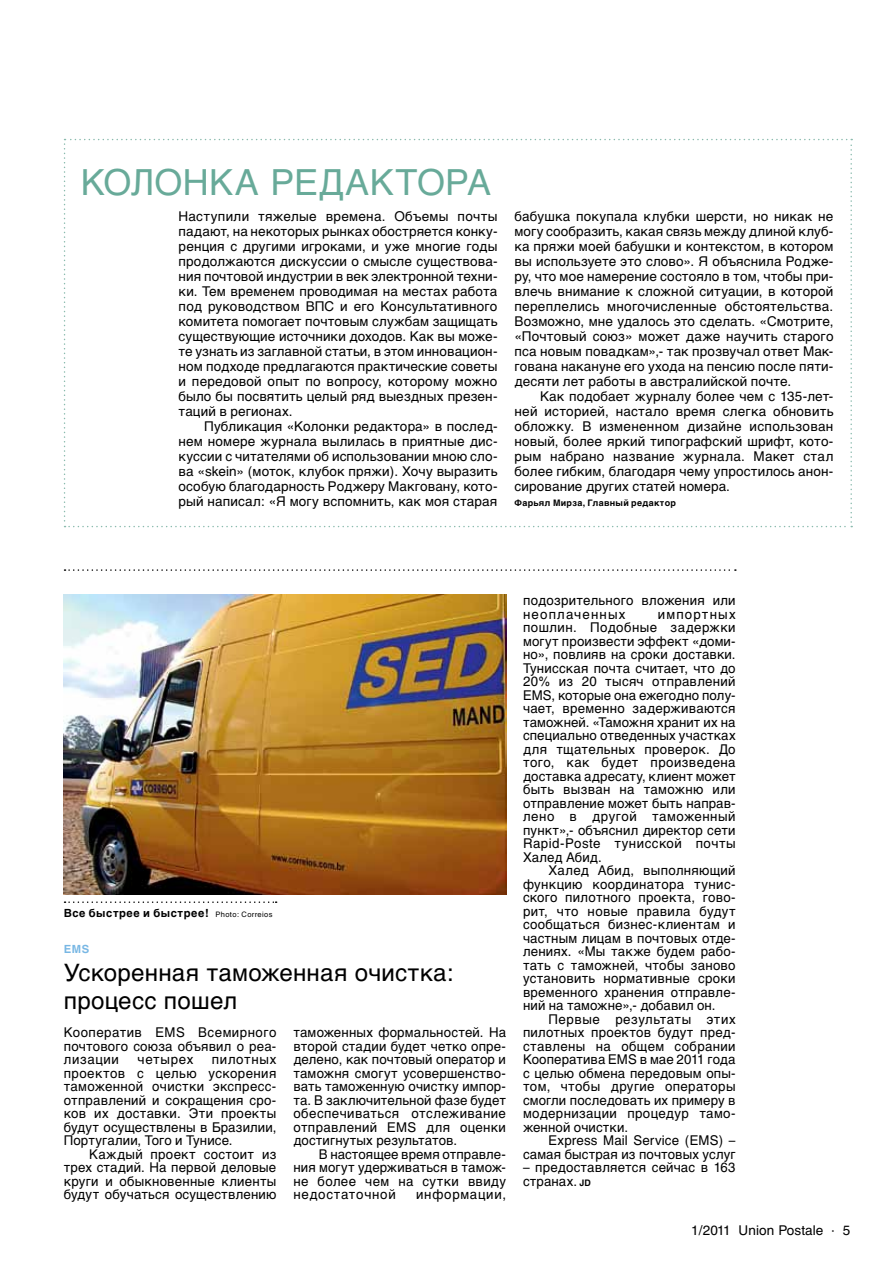
<style>
.page{position:relative;width:893px;height:1263px;background:#fff}
.page>*{position:absolute;margin:0;border:0;box-sizing:border-box;transform-origin:0 0}
.t1{font:36px "Helvetica Cyr Upright";letter-spacing:.005em;color:#68aa99}
.t2{font:24px/28.2px "Helvetica Cyr Upright";letter-spacing:.01em;color:#000}
.t3{font:13.5px/13.5px "Helvetica Cyr Upright";letter-spacing:.015em;color:#000;text-align:justify}
.t4{font:13.5px "Helvetica Cyr Upright";letter-spacing:.06em;color:#000}
.t5{font:13.5px "Helvetica Cyr Upright";letter-spacing:.05em;color:#000}
.t6{font:700 11.25px "Helvetica Cyr";letter-spacing:.05em;color:#000}
.t7{font:700 11.25px "Helvetica Cyr";color:#78b7e4}
.t8{font:700 9px "Helvetica Cyr";letter-spacing:.035em;color:#000}
.s1{font-family:"Helvetica Cyr Upright";font-weight:400;font-size:7.5px}
.s2{font-family:"Helvetica Cyr";font-weight:700;font-size:9px}
</style>
<div class="page">
<svg style="left:64px;top:139px;width:788px;height:388px"></svg>
<svg style="left:65px;top:569px;width:671px;height:2px"></svg>
<svg style="left:65px;top:901px;width:212px;height:2px"></svg>
<img style="left:64px;top:594px;width:442px;height:300px">
<h1 class="t1" style="left:81px;top:162px;width:412px">КОЛОНКА РЕДАКТОРА</h1>
<p class="t3" style="left:179px;top:209px;width:320px;line-height:15px">Наступили тяжелые времена. Объемы почты падают, на некоторых рынках обостряется конку&shy;ренция с другими игроками, и уже многие годы продолжаются дискуссии о смысле существова&shy;ния почтовой индустрии в век электронной техни&shy;ки. Тем временем проводимая на местах работа под руководством ВПС и его Консультативного комитета помогает почтовым службам защищать существующие источники доходов. Как вы може&shy;те узнать из заглавной статьи, в этом инновацион&shy;ном подходе предлагаются практические советы и передовой опыт по вопросу, которому можно было бы посвятить целый ряд выездных презен&shy;таций в регионах.</p>
<p class="t3" style="left:179px;top:419px;width:320px;line-height:15px;text-indent:26px">Публикация «Колонки редактора» в послед&shy;нем номере журнала вылилась в приятные дис&shy;куссии с читателями об использовании мною сло&shy;ва «skein» (моток, клубок пряжи). Хочу выразить особую благодарность Роджеру Макговану, кото&shy;рый написал: «Я могу вспомнить, как моя старая</p>
<p class="t3" style="left:514px;top:209px;width:320px;line-height:15px">бабушка покупала клубки шерсти, но никак не могу сообразить, какая связь между длиной клуб&shy;ка пряжи моей бабушки и контекстом, в котором вы используете это слово». Я объяснила Родже&shy;ру, что мое намерение состояло в том, чтобы при&shy;влечь внимание к сложной ситуации, в которой переплелись многочисленные обстоятельства.<br>Возможно, мне удалось это сделать. «Смотрите, «Почтовый союз» может даже научить старого пса новым повадкам»,- так прозвучал ответ Мак&shy;гована накануне его ухода на пенсию после пяти&shy;десяти лет работы в австралийской почте.</p>
<p class="t3" style="left:514px;top:389px;width:320px;line-height:15px;text-indent:26px">Как подобает журналу более чем с 135-лет&shy;ней историей, настало время слегка обновить обложку. В измененном дизайне использован новый, более яркий типографский шрифт, кото&shy;рым набрано название журнала. Макет стал более гибким, благодаря чему упростилось анон&shy;сирование других статей номера.</p>
<p class="t8" style="left:514px;top:498px;width:163px">Фарьял Мирза, Главный редактор</p>
<p class="t6" style="left:64px;top:907px;width:210px">Все быстрее и быстрее! <span class="s1">Photo: Correios</span></p>
<p class="t7" style="left:64px;top:942px;width:27px">EMS</p>
<h2 class="t2" style="left:64px;top:958px;width:392px">Ускоренная таможенная очистка: процесс пошел</h2>
<p class="t3" style="left:64px;top:1026px;width:214px">Кооператив EMS Всемирного почтового союза объявил о реа&shy;лизации</p>
<p class="t3" style="left:293px;top:1026px;width:214px">таможенных формальностей. На второй стадии будет четко опре&shy;делено, как почтовый оператор и таможня смогут усовершенство&shy;вать таможенную очистку импор&shy;та. В заключительной фазе будет обеспечиваться отслеживание отправлений EMS для оценки достигнутых результатов.</p>
<p class="t3" style="left:293px;top:1147px;width:214px;text-indent:26px">В настоящее время отправле&shy;ния могут удерживаться в тамож&shy;не более чем на сутки ввиду недостаточной</p>
<p class="t3" style="left:64px;top:1053px;width:214px;text-indent:148px">пилотных проектов с целью ускорения таможенной очистки экспресс&shy;отправлений и сокращения сро&shy;ков их доставки. Эти проекты будут осуществлены в Бразилии, Португалии, Того и Тунисе.</p>
<p class="t3" style="left:64px;top:1147px;width:214px;text-indent:26px">Каждый проект состоит из трех стадий. На первой деловые круги и обыкновенные клиенты будут обучаться осуществлению</p>
<p class="t5" style="left:138px;top:1052px;width:57px">четырех</p>
<p class="t4" style="left:416px;top:1187px;width:91px">информации,</p>
<p class="t3" style="left:523px;top:594px;width:214px">подозрительного вложения или неоплаченных</p>
<p class="t3" style="left:523px;top:607px;width:214px;text-indent:135px">импортных пошлин. Подобные задержки могут произвести эффект «доми&shy;но», повлияв на сроки доставки.<br>Тунисская почта считает, что до 20% из 20 тысяч отправлений EMS, которые она ежегодно полу&shy;чает, временно задерживаются таможней. «Таможня хранит их на специально отведенных участках для тщательных проверок. До того, как будет произведена доставка адресату, клиент может быть вызван на таможню или отправление может быть направ&shy;лено в другой таможенный пункт»,- объяснил директор сети Rapid-Poste тунисской почты Халед Абид.</p>
<p class="t3" style="left:523px;top:864px;width:214px;text-indent:26px">Халед Абид, выполняющий функцию координатора тунис&shy;ского пилотного проекта, гово&shy;рит, что новые правила будут сообщаться бизнес-клиентам и частным лицам в почтовых отде&shy;лениях. «Мы также будем рабо&shy;тать с таможней, чтобы заново установить нормативные сроки временного хранения отправле&shy;ний на таможне»,- добавил он.</p>
<p class="t3" style="left:523px;top:1012px;width:214px;text-indent:26px">Первые результаты этих пилотных проектов будут пред&shy;ставлены на общем собрании Кооператива EMS в мае 2011 года с целью обмена передовым опы&shy;том, чтобы другие операторы смогли последовать их примеру в модернизации процедур тамо&shy;женной очистки.</p>
<p class="t3" style="left:523px;top:1134px;width:214px;text-align:right">Express Mail Service (EMS) – самая быстрая из почтовых услуг</p>
<p class="t3" style="left:523px;top:1161px;width:214px">– предоставляется сейчас в 163 странах. <span class="s2">JD</span></p>
<p class="t3" style="left:691px;top:1224px;width:161px">1/2011 Union Postale · 5</p>
</div>
